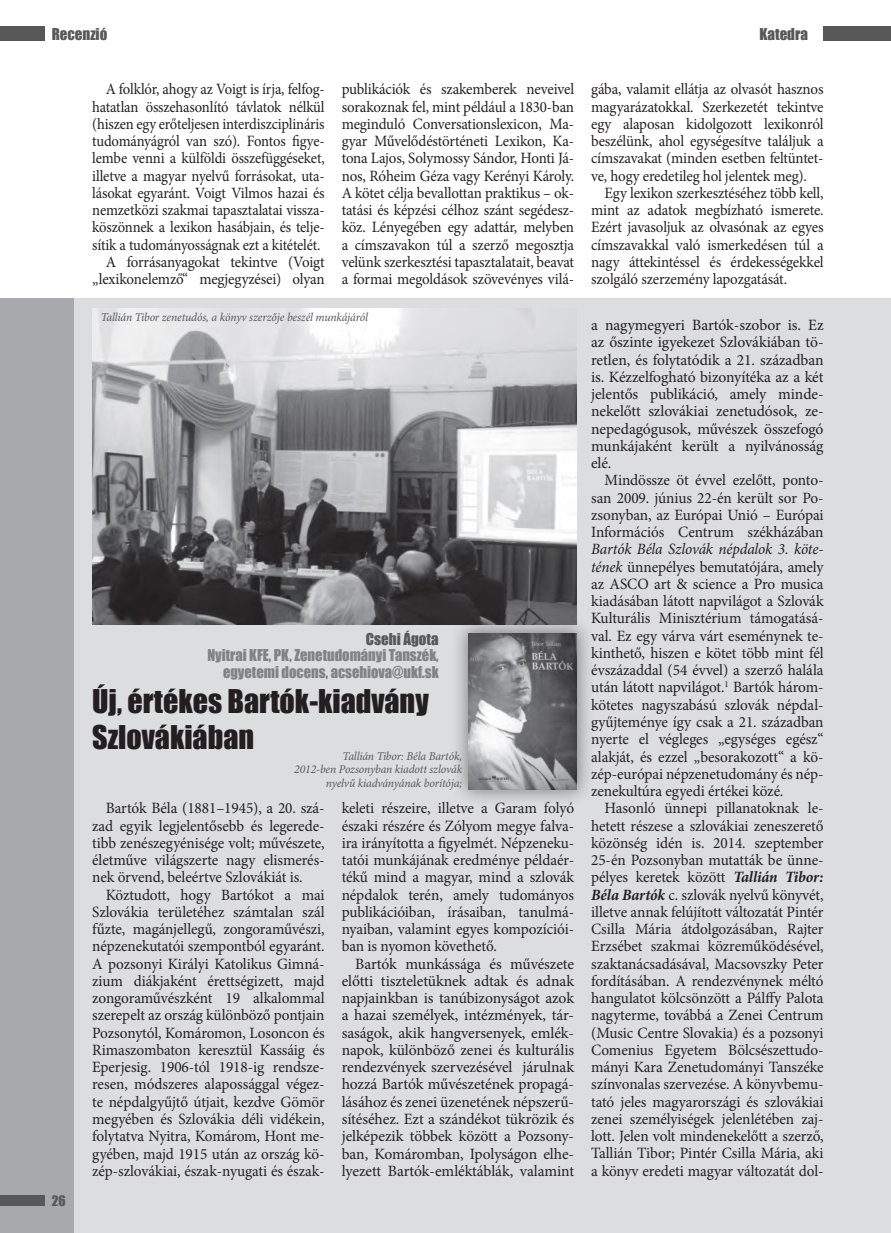
<style>
.page{position:relative;width:891px;height:1233px;background:#fff}
.page>*{position:absolute;margin:0;border:0;box-sizing:border-box;transform-origin:0 0}
.cim{font:30px/36px "Impact";color:#231f20}
.szoveg{font:15.75px/17.2px "Minion Pro";letter-spacing:-.01em;color:#231f20;text-align:justify}
.szoveg-2{font:15.75px/17.2px "Minion Pro";letter-spacing:-.01em;color:#231f20;text-align:justify;scale:.95 1}
.szoveg-3{font:15.75px/17.2px "Minion Pro";letter-spacing:-.01em;color:#231f20;text-align:justify;scale:.93 1}
.szerzo{font:15px/16.5px "Impact";color:#808285;text-align:right}
.rovat{font:15px "Impact";color:#57585a}
.szerzo-2{font:15px "Impact";color:#57585a}
.cim-2{font:13.35px "Impact";color:#57585a}
.képaláírás{font:italic 12px/13.5px "Minion Pro";letter-spacing:-.015em;color:#57585a;text-align:right}
.s1{font-style:italic}
.s2{font-weight:700;font-style:italic}
</style>
<div class="page">
<div style="left:0;top:298px;width:891px;height:934px;background:#dcdddf"></div>
<div style="left:0;top:298px;width:74px;height:934px;background:#a8a9ad"></div>
<div style="left:824px;top:26px;width:67px;height:14px;background:#57585a"></div>
<div style="left:0;top:1195px;width:45px;height:10px;background:#57585a"></div>
<div style="left:0;top:26px;width:45px;height:14px;background:#57585a"></div>
<div style="left:450px;top:614px;width:146px;height:194px;background:#231f20;opacity:.5"></div>
<img style="left:469px;top:633px;width:108px;height:156px">
<img style="left:92px;top:308px;width:485px;height:316px">
<p class="rovat" style="left:52px;top:23px;width:57px">Recenzió</p>
<p class="rovat" style="left:760px;top:23px;width:50px">Katedra</p>
<p class="cim-2" style="left:52px;top:1190px;width:15px">26</p>
<p class="szoveg-3" style="left:92px;top:81px;width:251px;text-indent:14px">A folklór, ahogy az Voigt is írja, felfog&shy;hatatlan összehasonlító távlatok nélkül (hiszen egy erőteljesen interdiszciplináris tudományágról van szó). Fontos figye&shy;lembe venni a külföldi összefüggéseket, illetve a magyar nyelvű forrásokat, uta&shy;lásokat egyaránt. Voigt Vilmos hazai és nemzetközi szakmai tapasztalatai vissza&shy;köszönnek a lexikon hasábjain, és telje&shy;sítik a tudományosságnak ezt a kitételét.</p>
<p class="szoveg-2" style="left:92px;top:253px;width:246px;text-align:right">A forrásanyagokat tekintve (Voigt „lexikonelemző“ megjegyzései) olyan</p>
<p class="szoveg-2" style="left:342px;top:81px;width:246px">publikációk és szakemberek neveivel sorakoznak fel, mint például a 1830-ban meginduló Conversationslexicon, Ma&shy;gyar Művelődéstörténeti Lexikon, Ka&shy;tona Lajos, Solymossy Sándor, Honti Já&shy;nos, Róheim Géza vagy Kerényi Károly.<br>A kötet célja bevallottan praktikus – ok&shy;tatási és képzési célhoz szánt segédesz&shy;köz. Lényegében egy adattár, melyben a címszavakon túl a szerző megosztja velünk szerkesztési tapasztalatait, beavat a formai megoldások szövevényes vilá-</p>
<p class="képaláírás" style="left:101px;top:311px;width:269px">Tallián Tibor zenetudós, a könyv szerzője beszél munkájáról</p>
<p class="szerzo-2" style="left:366px;top:627px;width:74px">Csehi Ágota</p>
<p class="szerzo" style="left:207px;top:647px;width:233px">Nyitrai KFE, PK, Zenetudományi Tanszék, egyetemi docens, acsehiova@ukf.sk</p>
<p class="cim" style="left:92px;top:682px;width:338px">Új, értékes Bartók-kiadvány<br>Szlovákiában</p>
<p class="képaláírás" style="left:343px;top:749px;width:121px">Tallián Tibor: Béla Bartók,</p>
<p class="képaláírás" style="left:294px;top:762px;width:169px">2012-ben Pozsonyban kiadott szlovák nyelvű kiadványának borítója;</p>
<p class="szoveg" style="left:92px;top:799px;width:234px;text-indent:14px">Bartók Béla (1881–1945), a 20. szá&shy;zad egyik legjelentősebb és legerede&shy;tibb zenészegyénisége volt; művészete, életműve világszerte nagy elismerés&shy;nek örvend, beleértve Szlovákiát is.</p>
<p class="szoveg" style="left:92px;top:886px;width:234px;text-indent:14px">Köztudott, hogy Bartókot a mai Szlovákia területéhez számtalan szál fűzte, magánjellegű, zongoraművészi, népzenekutatói szempontból egyaránt.<br>A pozsonyi Királyi Katolikus Gimná&shy;zium diákjaként érettségizett, majd zongoraművészként 19 alkalommal szerepelt az ország különböző pontjain Pozsonytól, Komáromon, Losoncon és Rimaszombaton keresztül Kassáig és Eperjesig. 1906-tól 1918-ig rendsze&shy;resen, módszeres alapossággal végez&shy;te népdalgyűjtő útjait, kezdve Gömör megyében és Szlovákia déli vidékein, folytatva Nyitra, Komárom, Hont me&shy;gyében, majd 1915 után az ország kö&shy;zép-szlovákiai, észak-nyugati és észak-</p>
<p class="szoveg" style="left:342px;top:799px;width:234px">keleti részeire, illetve a Garam folyó északi részére és Zólyom megye falva&shy;ira irányította a figyelmét. Népzeneku&shy;tatói munkájának eredménye példaér&shy;tékű mind a magyar, mind a szlovák népdalok terén, amely tudományos publikációiban, írásaiban, tanulmá&shy;nyaiban, valamint egyes kompozíciói&shy;ban is nyomon követhető.</p>
<p class="szoveg" style="left:342px;top:955px;width:234px;text-indent:14px">Bartók munkássága és művészete előtti tiszteletüknek adtak és adnak napjainkban is tanúbizonyságot azok a hazai személyek, intézmények, tár&shy;saságok, akik hangversenyek, emlék&shy;napok, különböző zenei és kulturális rendezvények szervezésével járulnak hozzá Bartók művészetének propagá&shy;lásához és zenei üzenetének népszerű&shy;sítéséhez. Ezt a szándékot tükrözik és jelképezik többek között a Pozsony&shy;ban, Komáromban, Ipolyságon elhe&shy;lyezett Bartók-emléktáblák, valamint</p>
<p class="szoveg-2" style="left:591px;top:81px;width:246px">gába, valamit ellátja az olvasót hasznos magyarázatokkal. Szerkezetét tekintve egy alaposan kidolgozott lexikonról beszélünk, ahol egységesítve találjuk a címszavakat (minden esetben feltüntet&shy;ve, hogy eredetileg hol jelentek meg).</p>
<p class="szoveg-2" style="left:591px;top:184px;width:246px;text-indent:14px">Egy lexikon szerkesztéséhez több kell, mint az adatok megbízható ismerete.<br>Ezért javasoljuk az olvasónak az egyes címszavakkal való ismerkedésen túl a nagy áttekintéssel és érdekességekkel szolgáló szerzemény lapozgatását.</p>
<p class="szoveg" style="left:591px;top:316px;width:234px">a nagymegyeri Bartók-szobor is. Ez az őszinte igyekezet Szlovákiában tö&shy;retlen, és folytatódik a 21. században is. Kézzelfogható bizonyítéka az a két jelentős publikáció, amely minde&shy;nekelőtt szlovákiai zenetudósok, ze&shy;nepedagógusok, művészek összefogó munkájaként került a nyilvánosság elé.</p>
<p class="szoveg" style="left:591px;top:472px;width:234px;text-indent:14px">Mindössze öt évvel ezelőtt, ponto&shy;san 2009. június 22-én került sor Po&shy;zsonyban, az Európai Unió – Európai Információs Centrum székházában <span class="s1">Bartók Béla Szlovák népdalok 3. köte&shy;tének</span> ünnepélyes bemutatójára, amely az ASCO art &amp; science a Pro musica kiadásában látott napvilágot a Szlovák Kulturális Minisztérium támogatásá&shy;val. Ez egy várva várt eseménynek te&shy;kinthető, hiszen e kötet több mint fél évszázaddal (54 évvel) a szerző halála után látott napvilágot.<sup>1</sup> Bartók három&shy;kötetes nagyszabású szlovák népdal&shy;gyűjteménye így csak a 21. században nyerte el végleges „egységes egész“ alakját, és ezzel „besorakozott“ a kö&shy;zép-európai népzenetudomány és nép&shy;zenekultúra egyedi értékei közé.</p>
<p class="szoveg" style="left:591px;top:799px;width:234px;text-indent:14px">Hasonló ünnepi pillanatoknak le&shy;hetett részese a szlovákiai zeneszerető közönség idén is. 2014. szeptember 25-én Pozsonyban mutatták be ünne&shy;pélyes keretek között <span class="s2">Tallián Tibor:<br>Béla Bartók</span> c. szlovák nyelvű könyvét, illetve annak felújított változatát Pintér Csilla Mária átdolgozásában, Rajter Erzsébet szakmai közreműködésével, szaktanácsadásával, Macsovszky Peter fordításában. A rendezvénynek méltó hangulatot kölcsönzött a Pálffy Palota nagyterme, továbbá a Zenei Centrum (Music Centre Slovakia) és a pozsonyi Comenius Egyetem Bölcsészettudo&shy;mányi Kara Zenetudományi Tanszéke színvonalas szervezése. A könyvbemu&shy;tató jeles magyarországi és szlovákiai zenei személyiségek jelenlétében zaj&shy;lott. Jelen volt mindenekelőtt a szerző, Tallián Tibor; Pintér Csilla Mária, aki a könyv eredeti magyar változatát dol-</p>
</div>
